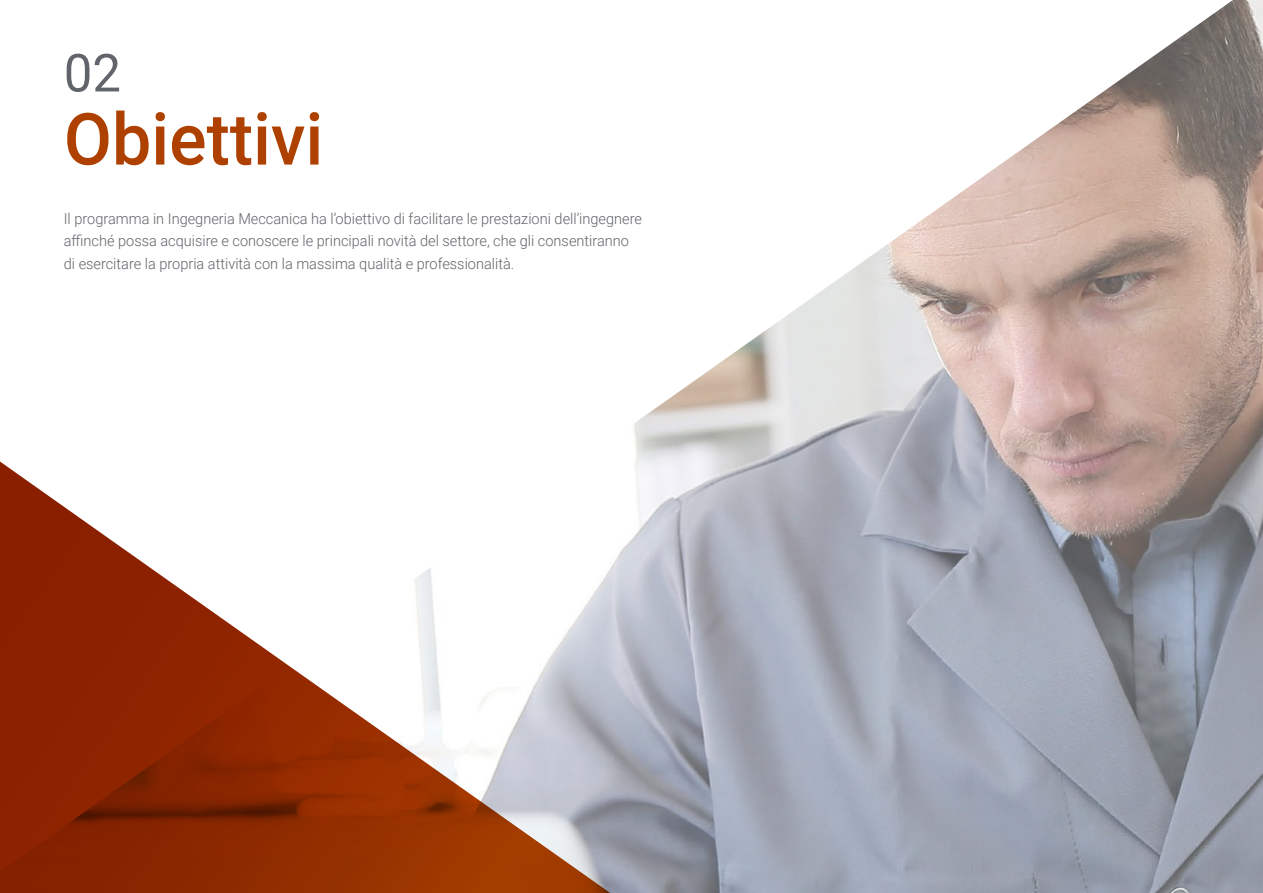
<style>
.page{position:relative;width:1263px;height:893px;background:#fff}
.page>*{position:absolute;margin:0;border:0;box-sizing:border-box;transform-origin:0 0}
.t1{font:500 72px "Roboto";color:#ae4000}
.t2{font:52.5px "Roboto";color:#61646a}
.t3{font:300 15px/22.5px "Roboto";color:#61646a}
</style>
<div class="page">
<img style="left:633px;top:0;width:630px;height:893px">
<svg style="left:0;top:446px;width:640px;height:447px"></svg>
<h2 class="t2" style="left:64px;top:36px;width:59px">02</h2>
<h1 class="t1" style="left:64px;top:89px;width:261px">Obiettivi</h1>
<p class="t3" style="left:64px;top:207px;width:580px">Il programma in Ingegneria Meccanica ha l’obiettivo di facilitare le prestazioni dell’ingegnere affinché possa acquisire e conoscere le principali novità del settore, che gli consentiranno di esercitare la propria attività con la massima qualità e professionalità.</p>
</div>
